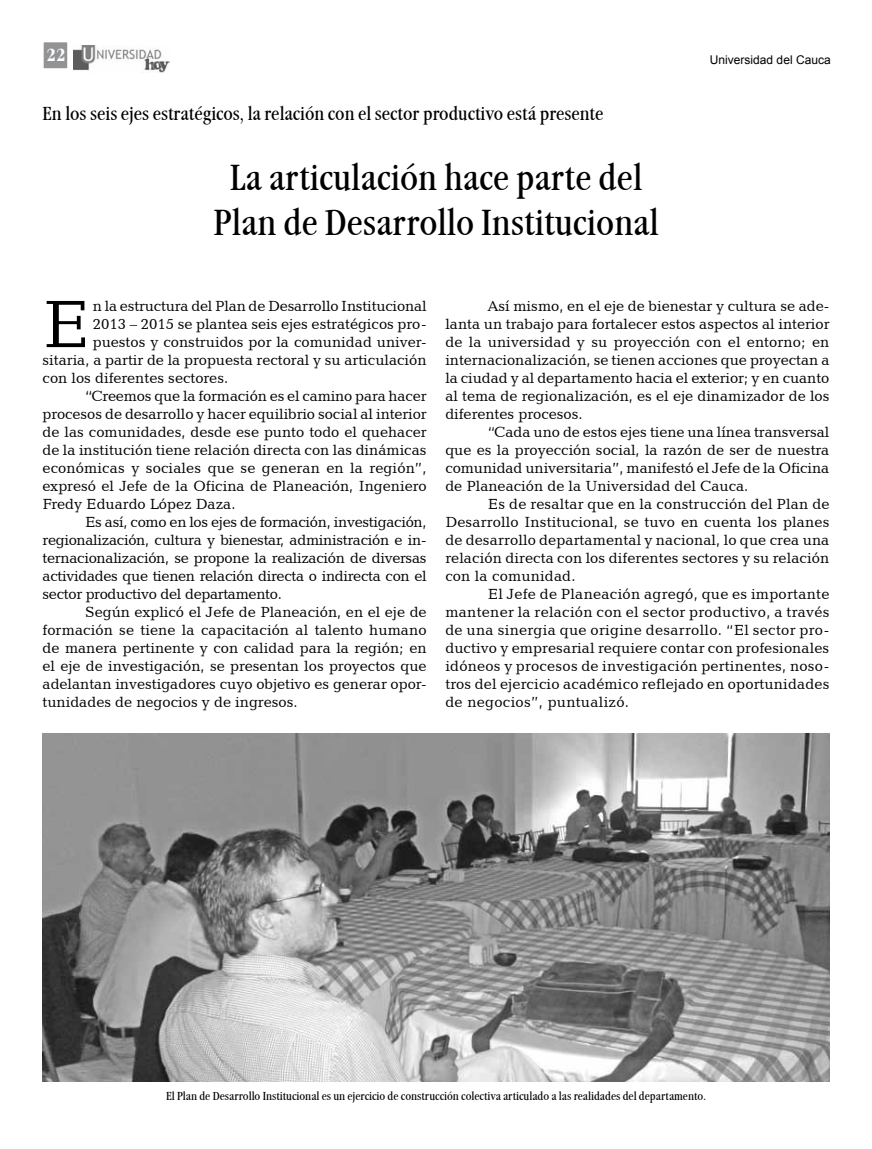
<style>
.page{position:relative;width:872px;height:1149px;background:#fff}
.page>*{position:absolute;margin:0;border:0;box-sizing:border-box;transform-origin:0 0}
.t1{font:68.4px "Candida BT";color:#000}
.t2{font:condensed 37.5px/45px "Garamond Itc TEE";color:#000;text-align:center}
.t3{font:condensed 19.5px "Garamond Itc TEE";color:#000}
.t4{font:700 condensed 18px "Garamond Itc TEE";color:#fff}
.t5{font:15px/18px "Candida BT";color:#000;text-align:justify}
.t6{font:15px "Candida BT";letter-spacing:-.02em;color:#000}
.t7{font:condensed 12px "Garamond Itc TEE";color:#000}
.t8{font:12px "Arial";color:#000}
</style>
<div class="page">
<img style="left:73px;top:45px;width:96px;height:27px">
<div style="left:42px;top:41px;width:27px;height:29px;background:#929395;border:2px solid #fff"></div>
<img style="left:43px;top:733px;width:786px;height:347px">
<p class="t4" style="left:46px;top:44px;width:21px">22</p>
<p class="t8" style="left:710px;top:52px;width:122px">Universidad del Cauca</p>
<h3 class="t3" style="left:43px;top:103px;width:562px">En los seis ejes estratégicos, la relación con el sector productivo está presente</h3>
<h2 class="t2" style="left:213px;top:155px;width:447px">La articulación hace parte del<br>Plan de Desarrollo Institucional</h2>
<h1 class="t1" style="left:43px;top:281px;width:49px">E</h1>
<p class="t5" style="left:93px;top:296px;width:335px">n la estructura del Plan de Desarrollo Institucional</p>
<p class="t5" style="left:93px;top:314px;width:335px">2013 – 2015 se plantea seis ejes estratégicos pro-</p>
<p class="t5" style="left:93px;top:332px;width:335px">puestos y construidos por la comunidad univer-</p>
<p class="t5" style="left:43px;top:350px;width:385px">sitaria, a partir de la propuesta rectoral y su articulación</p>
<p class="t5" style="left:43px;top:368px;width:187px">con los diferentes sectores.</p>
<p class="t5" style="left:85px;top:386px;width:343px">“Creemos que la formación es el camino para hacer</p>
<p class="t5" style="left:43px;top:404px;width:385px">procesos de desarrollo y hacer equilibrio social al interior</p>
<p class="t5" style="left:43px;top:422px;width:385px">de las comunidades, desde ese punto todo el quehacer</p>
<p class="t5" style="left:43px;top:440px;width:385px">de la institución tiene relación directa con las dinámicas</p>
<p class="t5" style="left:43px;top:458px;width:385px">económicas y sociales que se generan en la región”,</p>
<p class="t5" style="left:43px;top:476px;width:385px">expresó el Jefe de la Oficina de Planeación, Ingeniero</p>
<p class="t5" style="left:43px;top:494px;width:194px">Fredy Eduardo López Daza.</p>
<p class="t6" style="left:85px;top:512px;width:343px">Es así, como en los ejes de formación, investigación,</p>
<p class="t6" style="left:43px;top:530px;width:385px">regionalización, cultura y bienestar, administración e in-</p>
<p class="t6" style="left:43px;top:548px;width:385px">ternacionalización, se propone la realización de diversas</p>
<p class="t6" style="left:43px;top:566px;width:385px">actividades que tienen relación directa o indirecta con el</p>
<p class="t6" style="left:43px;top:584px;width:241px">sector productivo del departamento.</p>
<p class="t5" style="left:85px;top:602px;width:343px">Según explicó el Jefe de Planeación, en el eje de</p>
<p class="t5" style="left:43px;top:620px;width:385px">formación se tiene la capacitación al talento humano</p>
<p class="t5" style="left:43px;top:638px;width:385px">de manera pertinente y con calidad para la región; en</p>
<p class="t5" style="left:43px;top:656px;width:385px">el eje de investigación, se presentan los proyectos que</p>
<p class="t5" style="left:43px;top:674px;width:385px">adelantan investigadores cuyo objetivo es generar opor-</p>
<p class="t5" style="left:43px;top:692px;width:256px">tunidades de negocios y de ingresos.</p>
<p class="t5" style="left:445px;top:296px;width:385px;text-indent:43px">Así mismo, en el eje de bienestar y cultura se ade&shy;lanta un trabajo para fortalecer estos aspectos al interior de la universidad y su proyección con el entorno; en internacionalización, se tienen acciones que proyectan a la ciudad y al departamento hacia el exterior; y en cuanto al tema de regionalización, es el eje dinamizador de los diferentes procesos.</p>
<p class="t5" style="left:445px;top:422px;width:385px;text-indent:43px">“Cada uno de estos ejes tiene una línea transversal que es la proyección social, la razón de ser de nuestra comunidad universitaria”, manifestó el Jefe de la Oficina de Planeación de la Universidad del Cauca.</p>
<p class="t5" style="left:445px;top:494px;width:385px;text-indent:43px">Es de resaltar que en la construcción del Plan de Desarrollo Institucional, se tuvo en cuenta los planes de desarrollo departamental y nacional, lo que crea una relación directa con los diferentes sectores y su relación con la comunidad.</p>
<p class="t5" style="left:445px;top:584px;width:386px;text-indent:43px">El Jefe de Planeación agregó, que es importante mantener la relación con el sector productivo, a través de una sinergia que origine desarrollo. “El sector pro&shy;ductivo y empresarial requiere contar con profesionales idóneos y procesos de investigación pertinentes, noso&shy;tros del ejercicio académico reflejado en oportunidades de negocios”, puntualizó.</p>
<p class="t7" style="left:166px;top:1088px;width:541px">El Plan de Desarrollo Institucional es un ejercicio de construcción colectiva articulado a las realidades del departamento.</p>
</div>
